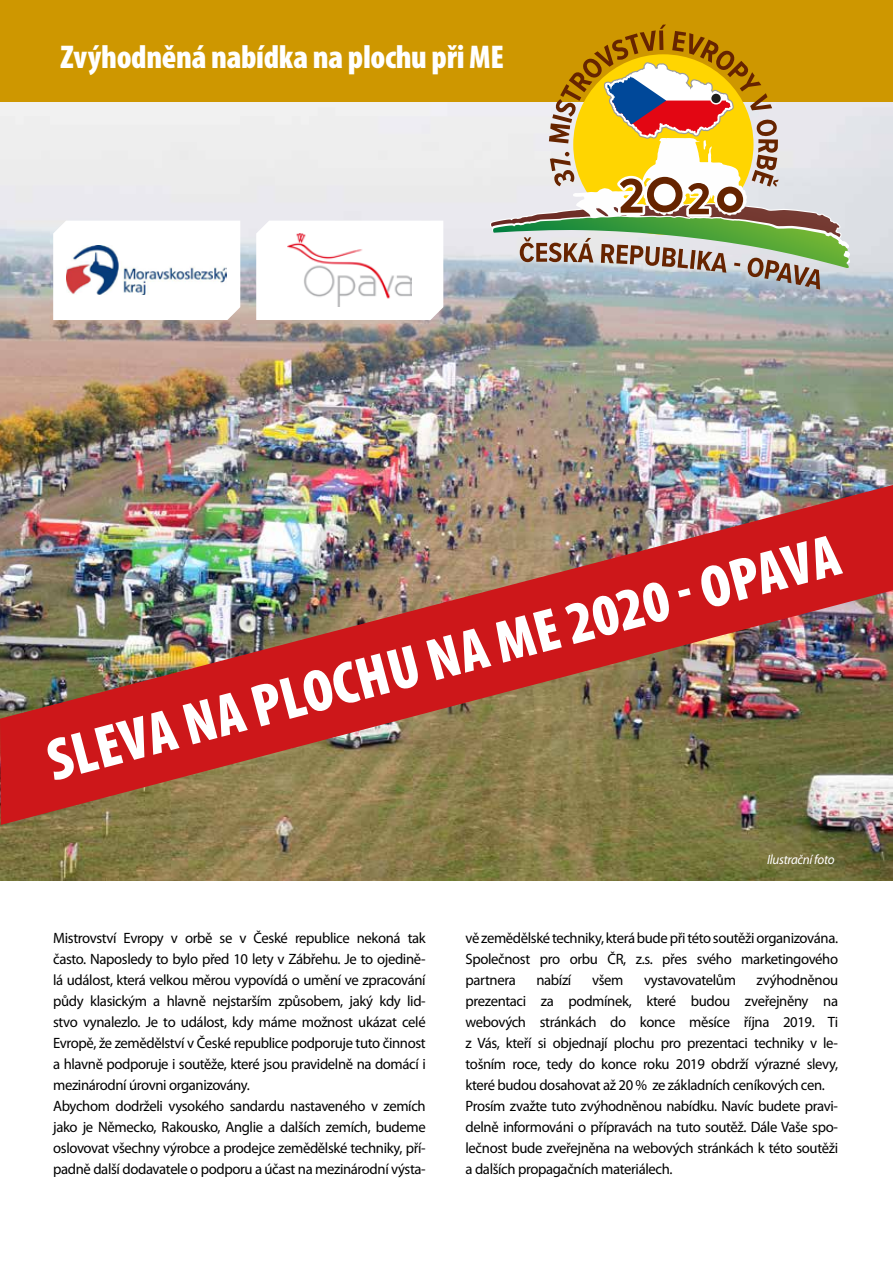
<style>
.page{position:relative;width:893px;height:1263px;background:#fff}
.page>*{position:absolute;margin:0;border:0;box-sizing:border-box;transform-origin:0 0}
.t1{font:900 condensed 60px "Myriad Pro";color:#fff}
.t2{font:900 condensed 33px "Myriad Pro";letter-spacing:-.01em;color:#fff}
.t3{font:15px/21px "Myriad Pro";letter-spacing:-.025em;color:#000}
.t4{font:italic 13.5px "Myriad Pro";letter-spacing:-.025em;color:#fff}
</style>
<div class="page">
<img style="left:0;top:101px;width:893px;height:779px">
<div style="left:1px;top:0;width:892px;height:101px;background:#ce9700"></div>
<svg style="left:490px;top:25px;width:360px;height:265px"></svg>
<svg style="left:711px;top:93px;width:10px;height:11px"></svg>
<div style="left:710px;top:92px;width:12px;height:13px;border:1px solid #fff;border-radius:50%"></div>
<img style="left:0;top:485px;width:893px;height:340px">
<svg style="left:53px;top:221px;width:187px;height:99px"></svg>
<svg style="left:256px;top:221px;width:187px;height:99px"></svg>
<img style="left:67px;top:246px;width:160px;height:49px">
<img style="left:288px;top:234px;width:124px;height:73px">
<h2 class="t2" style="left:60px;top:39px;width:445px">Zvýhodněná nabídka na plochu při ME</h2>
<h1 class="t1" style="left:40px;top:731px;width:819px;rotate:-15deg">SLEVA NA PLOCHU NA ME 2020 - OPAVA</h1>
<p class="t4" style="left:767px;top:851px;width:69px">Ilustrační foto</p>
<p class="t3" style="left:53px;top:927px;width:374px">Mistrovství Evropy v orbě se v České republice nekoná tak často. Naposledy to bylo před 10 lety v Zábřehu. Je to ojedině&shy;lá událost, která velkou měrou vypovídá o umění ve zpracování půdy klasickým a hlavně nejstarším způsobem, jaký kdy lid&shy;stvo vynalezlo. Je to událost, kdy máme možnost ukázat celé Evropě, že zemědělství v České republice podporuje tuto činnost a hlavně podporuje i soutěže, které jsou pravidelně na domácí i mezinárodní úrovni organizovány.<br>Abychom dodrželi vysokého sandardu nastaveného v zemích jako je Německo, Rakousko, Anglie a dalších zemích, budeme oslovovat všechny výrobce a prodejce zemědělské techniky, pří&shy;padně další dodavatele o podporu a účast na mezinárodní výsta-</p>
<p class="t3" style="left:466px;top:927px;width:374px;text-align:justify">vě zemědělské techniky, která bude při této soutěži organizována.<br>Společnost pro orbu ČR, z.s. přes svého marketingového partnera</p>
<p class="t3" style="left:536px;top:969px;width:36px">nabízí</p>
<p class="t3" style="left:592px;top:969px;width:33px">všem</p>
<p class="t3" style="left:644px;top:969px;width:93px">vystavovatelům</p>
<p class="t3" style="left:466px;top:969px;width:374px;text-indent:291px">zvýhodněnou prezentaci za podmínek, které budou zveřejněny na webových stránkách do konce měsíce října 2019. Ti z Vás, kteří si objednají plochu pro prezentaci techniky v le&shy;tošním roce, tedy do konce roku 2019 obdrží výrazné slevy, které budou dosahovat až 20 % ze základních ceníkových cen.<br>Prosím zvažte tuto zvýhodněnou nabídku. Navíc budete pravi&shy;delně informováni o přípravách na tuto soutěž. Dále Vaše spo&shy;lečnost bude zveřejněna na webových stránkách k této soutěži a dalších propagačních materiálech.</p>
</div>
